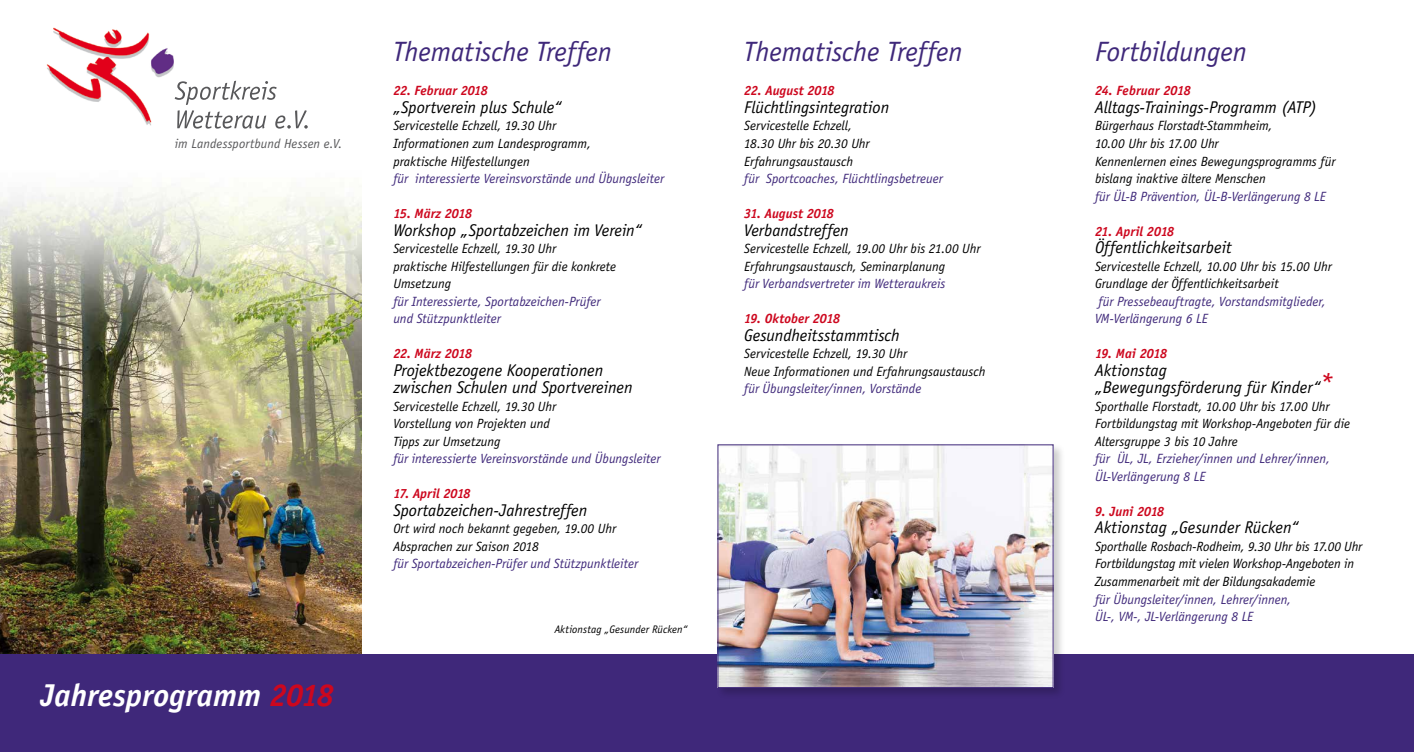
<style>
.page{position:relative;width:1414px;height:752px;background:#fff}
.page>*{position:absolute;margin:0;border:0;box-sizing:border-box;transform-origin:0 0}
.t1{font:italic 700 32.5px "Officina Sans";color:#fff}
.t2{font:italic 28.75px "Officina Sans";color:#3f287a}
.t3{font:italic 17.5px/17.5px "Officina Sans";color:#000}
.t4{font:italic 13.75px/17.5px "Officina Sans";color:#000}
.t5{font:italic 13.75px/17.5px "Officina Sans";letter-spacing:.005em;color:#3f287a}
.t6{font:italic 700 13.75px "Officina Sans";letter-spacing:.005em;color:#cd071e}
.t7{font:italic 13.5px "Officina Sans";letter-spacing:.01em;color:#58585a}
.t8{font:italic 11.25px "Officina Sans";letter-spacing:.01em;color:#000}
.s1{color:#cd071e}
.s2{font-size:30px;color:#cd071e}
</style>
<div class="page">
<img style="left:0;top:187px;width:361px;height:467px">
<div style="left:0;top:654px;width:1414px;height:97px;background:#3f287a"></div>
<img style="left:46px;top:27px;width:129px;height:99px">
<svg style="left:175px;top:81px;width:133px;height:47px"></svg>
<div style="left:716px;top:442px;width:349px;height:257px;background:#000;opacity:.2"></div>
<img style="left:720px;top:446px;width:331px;height:239px">
<p class="t7" style="left:175px;top:136px;width:169px">im Landessportbund Hessen e.V.</p>
<h1 class="t1" style="left:40px;top:676px;width:294px">Jahresprogramm <span class="s1">2018</span></h1>
<h2 class="t2" style="left:393px;top:36px;width:220px">Thematische Treffen</h2>
<h2 class="t2" style="left:744px;top:36px;width:220px">Thematische Treffen</h2>
<p class="t6" style="left:744px;top:83px;width:92px">22. August 2018</p>
<p class="t3" style="left:744px;top:99px;width:147px">Flüchtlingsintegration</p>
<p class="t4" style="left:744px;top:117px;width:127px">Servicestelle Echzell,<br>18.30 Uhr bis 20.30 Uhr<br>Erfahrungsaustausch</p>
<p class="t5" style="left:744px;top:170px;width:200px">für Sportcoaches, Flüchtlingsbetreuer</p>
<p class="t6" style="left:744px;top:205px;width:91px">31. August 2018</p>
<p class="t3" style="left:744px;top:221px;width:106px">Verbandstreffen</p>
<p class="t4" style="left:744px;top:240px;width:238px">Servicestelle Echzell, 19.00 Uhr bis 21.00 Uhr<br>Erfahrungsaustausch, Seminarplanung</p>
<p class="t5" style="left:744px;top:275px;width:203px">für Verbandsvertreter im Wetteraukreis</p>
<p class="t6" style="left:744px;top:310px;width:97px">19. Oktober 2018</p>
<p class="t3" style="left:744px;top:326px;width:157px">Gesundheitsstammtisch</p>
<p class="t4" style="left:744px;top:345px;width:243px">Servicestelle Echzell, 19.30 Uhr<br>Neue Informationen und Erfahrungsaustausch</p>
<p class="t5" style="left:744px;top:380px;width:179px">für Übungsleiter/innen, Vorstände</p>
<p class="t6" style="left:393px;top:83px;width:96px">22. Februar 2018</p>
<p class="t3" style="left:393px;top:99px;width:170px">„Sportverein plus Schule“</p>
<p class="t4" style="left:393px;top:117px;width:199px">Servicestelle Echzell, 19.30 Uhr<br>Informationen zum Landesprogramm, praktische Hilfestellungen</p>
<p class="t5" style="left:393px;top:170px;width:272px">für interessierte Vereinsvorstände und Übungsleiter</p>
<p class="t6" style="left:393px;top:205px;width:80px">15. März 2018</p>
<p class="t3" style="left:393px;top:221px;width:250px">Workshop „Sportabzeichen im Verein“</p>
<p class="t4" style="left:393px;top:240px;width:224px">Servicestelle Echzell, 19.30 Uhr<br>praktische Hilfestellungen für die konkrete<br>Umsetzung</p>
<p class="t5" style="left:393px;top:292px;width:209px">für Interessierte, Sportabzeichen-Prüfer und Stützpunktleiter</p>
<p class="t6" style="left:393px;top:345px;width:80px">22. März 2018</p>
<p class="t3" style="left:393px;top:361px;width:241px">Projektbezogene Kooperationen zwischen Schulen und Sportvereinen</p>
<p class="t4" style="left:393px;top:397px;width:164px">Servicestelle Echzell, 19.30 Uhr<br>Vorstellung von Projekten und<br>Tipps zur Umsetzung</p>
<p class="t5" style="left:393px;top:450px;width:269px">für interessierte Vereinsvorstände und Übungsleiter</p>
<p class="t6" style="left:393px;top:485px;width:79px">17. April 2018</p>
<p class="t3" style="left:393px;top:501px;width:195px">Sportabzeichen-Jahrestreffen</p>
<p class="t4" style="left:393px;top:520px;width:224px">Ort wird noch bekannt gegeben, 19.00 Uhr<br>Absprachen zur Saison 2018</p>
<p class="t5" style="left:393px;top:555px;width:246px">für Sportabzeichen-Prüfer und Stützpunktleiter</p>
<p class="t8" style="left:555px;top:622px;width:134px">Aktionstag „Gesunder Rücken“</p>
<h2 class="t2" style="left:1095px;top:36px;width:153px">Fortbildungen</h2>
<p class="t6" style="left:1095px;top:83px;width:97px">24. Februar 2018</p>
<p class="t3" style="left:1095px;top:99px;width:224px">Alltags-Trainings-Programm (ATP)</p>
<p class="t4" style="left:1095px;top:117px;width:242px">Bürgerhaus Florstadt-Stammheim,<br>10.00 Uhr bis 17.00 Uhr<br>Kennenlernen eines Bewegungsprogramms für bislang inaktive ältere Menschen</p>
<p class="t5" style="left:1095px;top:187px;width:232px">für ÜL-B Prävention, ÜL-B-Verlängerung 8 LE</p>
<p class="t6" style="left:1095px;top:223px;width:81px">21. April 2018</p>
<p class="t3" style="left:1095px;top:239px;width:138px">Öffentlichkeitsarbeit</p>
<p class="t4" style="left:1095px;top:257px;width:238px">Servicestelle Echzell, 10.00 Uhr bis 15.00 Uhr<br>Grundlage der Öffentlichkeitsarbeit</p>
<p class="t5" style="left:1095px;top:292px;width:232px">für Pressebeauftragte, Vorstandsmitglieder,<br>VM-Verlängerung 6 LE</p>
<p class="t6" style="left:1095px;top:345px;width:73px">19. Mai 2018</p>
<p class="t3" style="left:1095px;top:361px;width:240px">Aktionstag<br>„Bewegungsförderung für Kinder“<span class="s2">*</span></p>
<p class="t4" style="left:1095px;top:397px;width:256px">Sporthalle Florstadt, 10.00 Uhr bis 17.00 Uhr<br>Fortbildungstag mit Workshop-Angeboten für die<br>Altersgruppe 3 bis 10 Jahre</p>
<p class="t5" style="left:1095px;top:450px;width:236px">für ÜL, JL, Erzieher/innen und Lehrer/innen,<br>ÜL-Verlängerung 8 LE</p>
<p class="t6" style="left:1095px;top:503px;width:71px">9. Juni 2018</p>
<p class="t3" style="left:1095px;top:519px;width:205px">Aktionstag „Gesunder Rücken“</p>
<p class="t4" style="left:1095px;top:537px;width:269px">Sporthalle Rosbach-Rodheim, 9.30 Uhr bis 17.00 Uhr<br>Fortbildungstag mit vielen Workshop-Angeboten in<br>Zusammenarbeit mit der Bildungsakademie</p>
<p class="t5" style="left:1095px;top:590px;width:198px">für Übungsleiter/innen, Lehrer/innen,<br>ÜL-, VM-, JL-Verlängerung 8 LE</p>
</div>
